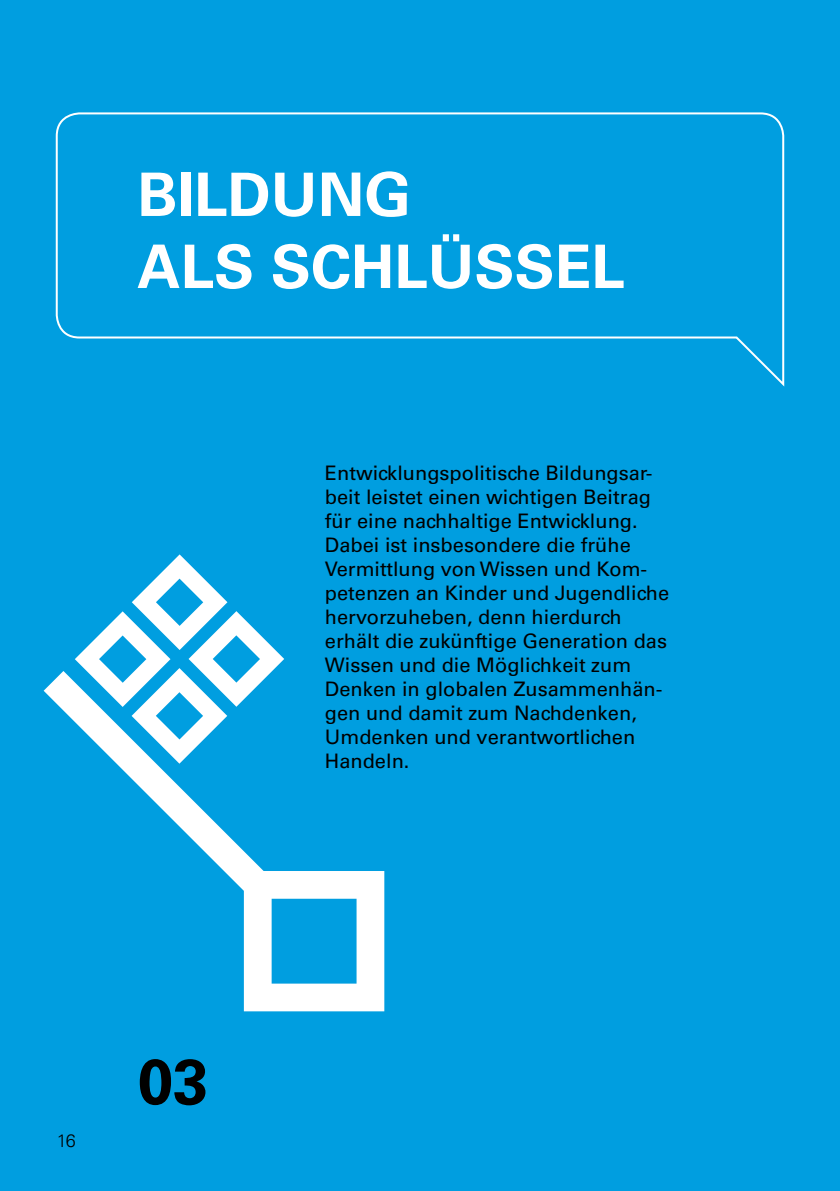
<style>
.page{position:relative;width:840px;height:1191px;background:#fff}
.page>*{position:absolute;margin:0;border:0;box-sizing:border-box;transform-origin:0 0}
.t1{font:700 64px "Univers LT Std";color:#000}
.t2{font:700 60px/72px "Univers LT Std";color:#fff}
.t3{font:20px/24px "Univers LT Std";color:#000}
.t4{font:300 18px "Univers LT Std";color:#000}
</style>
<div class="page">
<div style="left:0;top:0;width:839px;height:1191px;background:#009ee0"></div>
<svg style="left:44px;top:671px;width:340px;height:340px"></svg>
<svg style="left:75px;top:554px;width:209px;height:209px"></svg>
<svg style="left:55px;top:112px;width:730px;height:275px"></svg>
<h2 class="t2" style="left:137px;top:159px;width:488px">BILDUNG<br>ALS SCHLÜSSEL</h2>
<p class="t3" style="left:325px;top:461px;width:345px">Entwicklungspolitische Bildungsar&shy;beit leistet einen wichtigen Beitrag für eine nachhaltige Entwicklung.<br>Dabei ist insbesondere die frühe<br>Vermittlung von Wissen und Kom&shy;petenzen an Kinder und Jugendliche hervorzuheben, denn hierdurch erhält die zukünftige Generation das<br>Wissen und die Möglichkeit zum<br>Denken in globalen Zusammenhän&shy;gen und damit zum Nachdenken,<br>Umdenken und verantwortlichen<br>Handeln.</p>
<p class="t4" style="left:57px;top:1130px;width:21px">16</p>
<h1 class="t1" style="left:137px;top:1044px;width:73px">03</h1>
</div>
